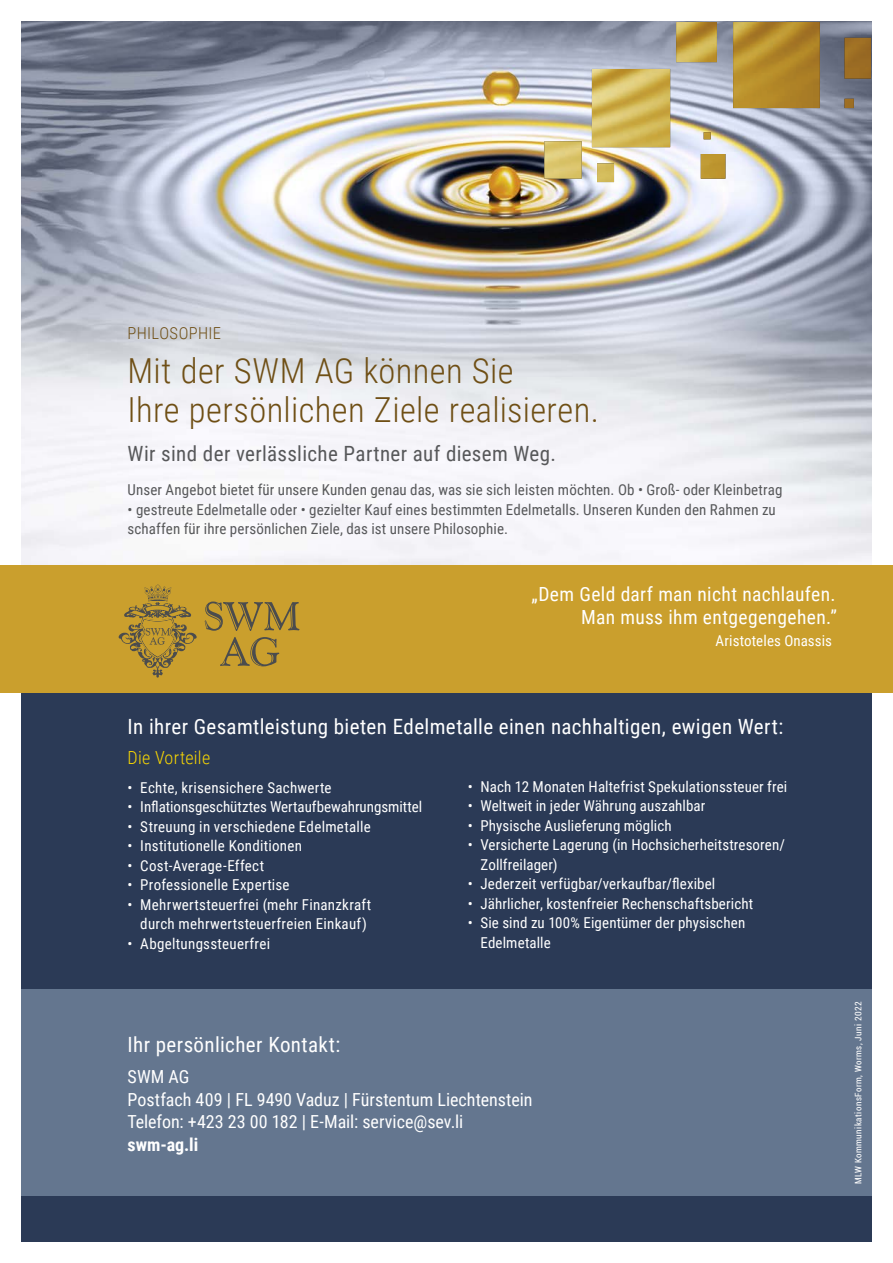
<style>
.page{position:relative;width:893px;height:1263px;background:#fff}
.page>*{position:absolute;margin:0;border:0;box-sizing:border-box;transform-origin:0 0}
.t1{font:300 34.5px/39px "Roboto Condensed";letter-spacing:.01em;color:#6f4f15}
.t2{font:21px "Roboto Condensed";letter-spacing:.02em;color:#fff}
.t3{font:21px "Roboto Condensed";letter-spacing:.015em;color:#57585a}
.t4{font:19.5px/22.5px "Roboto Condensed";letter-spacing:.02em;color:#fff;text-align:right}
.t5{font:18px/22.5px "Roboto Condensed";color:#fff}
.t6{font:300 18px "Roboto Condensed";letter-spacing:.01em;color:#fad802}
.t7{font:700 18px "Roboto Condensed";color:#fff}
.t8{font:300 16.5px "Roboto Condensed";letter-spacing:.02em;color:#6f4f15}
.t9{font:15px/19.5px "Roboto Condensed";letter-spacing:.01em;color:#fff}
.t10{font:15px/19.5px "Roboto Condensed";letter-spacing:.01em;color:#57585a}
.t11{font:condensed 9px "Roboto";letter-spacing:.055em;color:#fff}
</style>
<div class="page">
<div style="left:21px;top:629px;width:851px;height:613px;background:#2b3a56"></div>
<img style="left:21px;top:21px;width:851px;height:544px">
<div style="left:0;top:565px;width:893px;height:127px;background:#ca9f2d"></div>
<div style="left:21px;top:990px;width:851px;height:206px;background:#64768f"></div>
<img style="left:544px;top:22px;width:327px;height:160px">
<svg style="left:220px;top:637px;width:59px;height:29px"></svg>
<svg style="left:205px;top:601px;width:94px;height:30px"></svg>
<svg style="left:119px;top:584px;width:78px;height:93px"></svg>
<p class="t8" style="left:128px;top:322px;width:95px">PHILOSOPHIE</p>
<h1 class="t1" style="left:128px;top:349px;width:473px">Mit der SWM AG können Sie<br>Ihre persönlichen Ziele realisieren.</h1>
<h2 class="t3" style="left:128px;top:438px;width:430px">Wir sind der verlässliche Partner auf diesem Weg.</h2>
<p class="t10" style="left:128px;top:479px;width:656px">Unser Angebot bietet für unsere Kunden genau das, was sie sich leisten möchten. Ob • Groß- oder Kleinbetrag</p>
<p class="t10" style="left:128px;top:499px;width:650px">• gestreute Edelmetalle oder • gezielter Kauf eines bestimmten Edelmetalls. Unseren Kunden den Rahmen zu schaffen für ihre persönlichen Ziele, das ist unsere Philosophie.</p>
<h3 class="t4" style="left:531px;top:582px;width:307px">„Dem Geld darf man nicht nachlaufen.<br>Man muss ihm entgegengehen.”</h3>
<p class="t9" style="left:716px;top:631px;width:118px">Aristoteles Onassis</p>
<h2 class="t2" style="left:128px;top:711px;width:657px">In ihrer Gesamtleistung bieten Edelmetalle einen nachhaltigen, ewigen Wert:</h2>
<p class="t6" style="left:128px;top:745px;width:84px">Die Vorteile</p>
<p class="t9" style="left:128px;top:777px;width:206px">• Echte, krisensichere Sachwerte</p>
<p class="t9" style="left:128px;top:796px;width:296px">• Inflationsgeschütztes Wertaufbewahrungsmittel</p>
<p class="t9" style="left:128px;top:816px;width:245px">• Streuung in verschiedene Edelmetalle</p>
<p class="t9" style="left:128px;top:835px;width:176px">• Institutionelle Konditionen</p>
<p class="t9" style="left:128px;top:855px;width:138px">• Cost-Average-Effect</p>
<p class="t9" style="left:128px;top:874px;width:164px">• Professionelle Expertise</p>
<p class="t9" style="left:128px;top:894px;width:245px;text-align:center">• Mehrwertsteuerfrei (mehr Finanzkraft durch mehrwertsteuerfreien Einkauf)</p>
<p class="t9" style="left:128px;top:933px;width:144px">• Abgeltungssteuerfrei</p>
<p class="t9" style="left:468px;top:776px;width:321px">• Nach 12 Monaten Haltefrist Spekulationssteuer frei</p>
<p class="t9" style="left:468px;top:795px;width:239px">• Weltweit in jeder Währung auszahlbar</p>
<p class="t9" style="left:468px;top:815px;width:206px">• Physische Auslieferung möglich</p>
<p class="t9" style="left:480px;top:834px;width:306px;text-indent:-13px">• Versicherte Lagerung (in Hochsicherheitstresoren/<br>Zollfreilager)</p>
<p class="t9" style="left:468px;top:873px;width:249px">• Jederzeit verfügbar/verkaufbar/flexibel</p>
<p class="t9" style="left:468px;top:893px;width:287px">• Jährlicher, kostenfreier Rechenschaftsbericht</p>
<p class="t9" style="left:480px;top:912px;width:266px;text-indent:-13px">• Sie sind zu 100% Eigentümer der physischen<br>Edelmetalle</p>
<h2 class="t2" style="left:128px;top:1029px;width:214px">Ihr persönlicher Kontakt:</h2>
<p class="t5" style="left:128px;top:1065px;width:406px">SWM AG<br>Postfach 409 | FL 9490 Vaduz | Fürstentum Liechtenstein<br>Telefon: +423 23 00 182 | E-Mail: service@sev.li</p>
<p class="t7" style="left:128px;top:1131px;width:72px">swm-ag.li</p>
<p class="t11" style="left:852px;top:1184px;width:184px;rotate:-90deg">MLW KommunikationsForm, Worms, Juni 2022</p>
</div>
